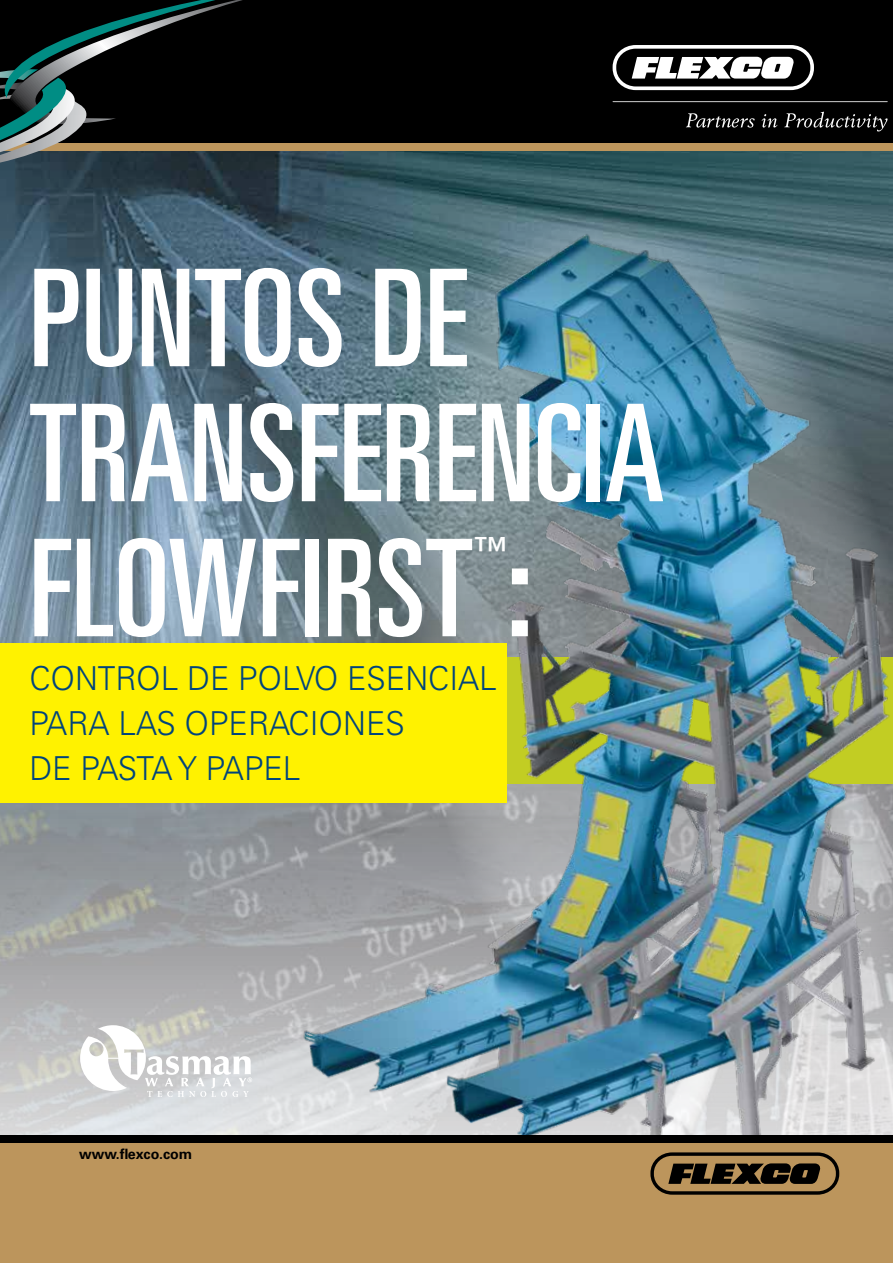
<style>
.page{position:relative;width:893px;height:1263px;background:#fff}
.page>*{position:absolute;margin:0;border:0;box-sizing:border-box;transform-origin:0 0}
.t1{font:ultra-condensed 135px/135px "Univers LT Std";color:#fff}
.t2{font:ultra-condensed 34.65px "Univers LT Std";color:#fff}
.t3{font:300 33px/45px "Univers LT Std";color:#00447c;scale:.96 1}
.t4{font:700 14.25px "Univers LT Std";color:#000}
</style>
<div class="page">
<img style="left:0;top:151px;width:893px;height:984px">
<img style="left:108px;top:190px;width:785px;height:945px">
<div style="left:0;top:1142px;width:893px;height:121px;background:#bc955c"></div>
<div style="left:0;top:1135px;width:893px;height:7px;background:#000"></div>
<svg style="left:650px;top:1152px;width:189px;height:43px"></svg>
<div style="left:0;top:0;width:893px;height:144px;background:#000"></div>
<div style="left:0;top:143px;width:893px;height:8px;background:#bc955c"></div>
<svg style="left:613px;top:45px;width:201px;height:45px"></svg>
<svg style="left:686px;top:113px;width:69px;height:15px"></svg>
<svg style="left:762px;top:114px;width:15px;height:14px"></svg>
<svg style="left:784px;top:112px;width:103px;height:19px"></svg>
<hr style="left:613px;top:101px;width:275px;height:1px;background:#fff">
<svg style="left:80px;top:1025px;width:172px;height:72px"></svg>
<svg style="left:0;top:0;width:243px;height:181px"></svg>
<div style="left:0;top:643px;width:506px;height:160px;background:#fff200"></div>
<h1 class="t1" style="left:29px;top:250px;width:637px">PUNTOS DE<br>TRANSFERENCIA<br>FLOWFIRST :</h1>
<p class="t2" style="left:473px;top:530px;width:36px">™</p>
<p class="t3" style="left:29px;top:656px;width:489px">CONTROL DE POLVO ESENCIAL<br>PARA LAS OPERACIONES<br>DE PASTA Y PAPEL</p>
<p class="t4" style="left:79px;top:1146px;width:115px">www.flexco.com</p>
</div>
